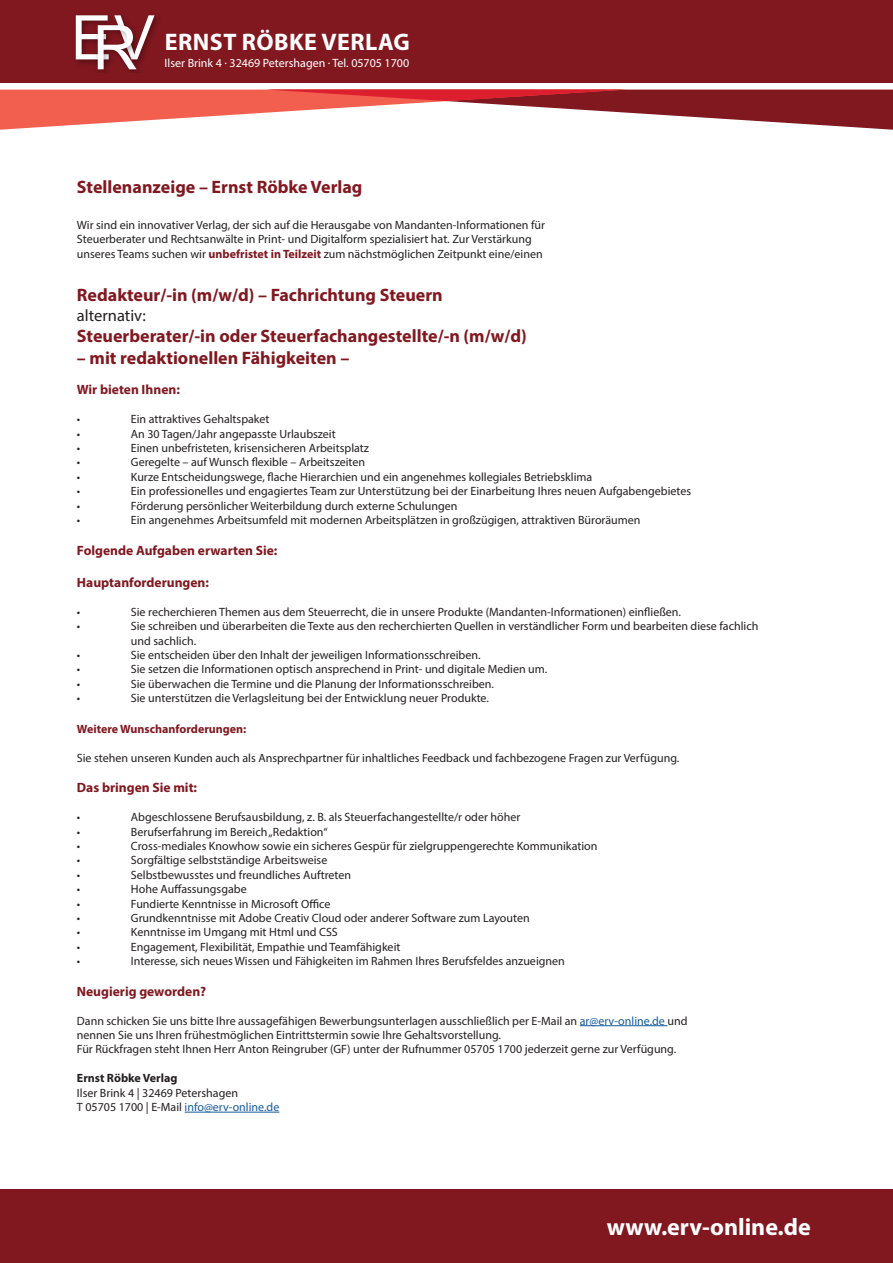
<style>
.page{position:relative;width:893px;height:1263px;background:#fff}
.page>*{position:absolute;margin:0;border:0;box-sizing:border-box;transform-origin:0 0}
.t1{font:700 24px "Myriad Pro";color:#fff}
.t2{font:700 24px "Myriad Pro";letter-spacing:.02em;color:#fff}
.t3{font:700 18px "Myriad Pro";color:#811820}
.t4{font:16.5px "Myriad Pro";color:#231f20}
.t5{font:700 13.5px "Myriad Pro";color:#811820}
.t6{font:12px "Myriad Pro";color:#231f20}
.t7{font:12px "Myriad Pro";color:#fff}
.t8{font:12px "Myriad Pro";color:#175d9e}
.t9{font:700 12px "Myriad Pro";color:#811820}
.t10{font:700 12px "Myriad Pro";color:#231f20}
.s1{font-weight:700;color:#811820}
.s2{color:#175d9e}
.s3{color:#231f20}
</style>
<div class="page">
<svg style="left:0;top:90px;width:893px;height:40px"></svg>
<div style="left:0;top:0;width:893px;height:82px;background:#811820"></div>
<img style="left:155px;top:16px;width:2px;height:11px">
<img style="left:75px;top:15px;width:1px;height:45px">
<img style="left:97px;top:69px;width:42px;height:4px">
<svg style="left:76px;top:15px;width:79px;height:54px"></svg>
<div style="left:0;top:1190px;width:893px;height:73px;background:#811820"></div>
<hr style="left:580px;top:1025px;width:87px;height:1px;background:#175d9e">
<hr style="left:185px;top:1112px;width:94px;height:1px;background:#175d9e">
<p class="t2" style="left:165px;top:26px;width:247px">ERNST RÖBKE VERLAG</p>
<p class="t7" style="left:165px;top:55px;width:246px">Ilser Brink 4 . 32469 Petershagen . Tel. 05705 1700</p>
<p class="t3" style="left:77px;top:175px;width:287px">Stellenanzeige – Ernst Röbke Verlag</p>
<p class="t6" style="left:77px;top:217px;width:470px">Wir sind ein innovativer Verlag, der sich auf die Herausgabe von Mandanten-Informationen für</p>
<p class="t6" style="left:77px;top:232px;width:456px">Steuerberater und Rechtsanwälte in Print- und Digitalform spezialisiert hat. Zur Verstärkung</p>
<p class="t6" style="left:77px;top:246px;width:467px">unseres Teams suchen wir <span class="s1">unbefristet in Teilzeit</span> zum nächstmöglichen Zeitpunkt eine/einen</p>
<p class="t3" style="left:77px;top:283px;width:367px">Redakteur/-in (m/w/d) – Fachrichtung Steuern</p>
<p class="t4" style="left:77px;top:305px;width:71px">alternativ:</p>
<p class="t3" style="left:77px;top:324px;width:451px">Steuerberater/-in oder Steuerfachangestellte/-n (m/w/d)</p>
<p class="t3" style="left:77px;top:346px;width:274px">– mit redaktionellen Fähigkeiten –</p>
<p class="t5" style="left:77px;top:381px;width:104px">Wir bieten Ihnen:</p>
<p class="t6" style="left:77px;top:412px;width:5px">•</p>
<p class="t6" style="left:131px;top:412px;width:140px">Ein attraktives Gehaltspaket</p>
<p class="t6" style="left:77px;top:426px;width:5px">•</p>
<p class="t6" style="left:131px;top:426px;width:206px">An 30 Tagen/Jahr angepasste Urlaubszeit</p>
<p class="t6" style="left:77px;top:441px;width:5px">•</p>
<p class="t6" style="left:131px;top:441px;width:240px">Einen unbefristeten, krisensicheren Arbeitsplatz</p>
<p class="t6" style="left:77px;top:455px;width:5px">•</p>
<p class="t6" style="left:131px;top:455px;width:236px">Geregelte – auf Wunsch flexible – Arbeitszeiten</p>
<p class="t6" style="left:77px;top:469px;width:5px">•</p>
<p class="t6" style="left:131px;top:469px;width:463px">Kurze Entscheidungswege, flache Hierarchien und ein angenehmes kollegiales Betriebsklima</p>
<p class="t6" style="left:77px;top:484px;width:5px">•</p>
<p class="t6" style="left:131px;top:484px;width:562px">Ein professionelles und engagiertes Team zur Unterstützung bei der Einarbeitung Ihres neuen Aufgabengebietes</p>
<p class="t6" style="left:77px;top:498px;width:5px">•</p>
<p class="t6" style="left:131px;top:498px;width:328px">Förderung persönlicher Weiterbildung durch externe Schulungen</p>
<p class="t6" style="left:77px;top:513px;width:5px">•</p>
<p class="t6" style="left:131px;top:513px;width:511px">Ein angenehmes Arbeitsumfeld mit modernen Arbeitsplätzen in großzügigen, attraktiven Büroräumen</p>
<p class="t5" style="left:77px;top:541px;width:202px">Folgende Aufgaben erwarten Sie:</p>
<p class="t5" style="left:77px;top:574px;width:134px">Hauptanforderungen:</p>
<p class="t6" style="left:77px;top:604px;width:5px">•</p>
<p class="t6" style="left:131px;top:604px;width:552px">Sie recherchieren Themen aus dem Steuerrecht, die in unsere Produkte (Mandanten-Informationen) einfließen.</p>
<p class="t6" style="left:77px;top:619px;width:5px">•</p>
<p class="t6" style="left:131px;top:619px;width:629px">Sie schreiben und überarbeiten die Texte aus den recherchierten Quellen in verständlicher Form und bearbeiten diese fachlich</p>
<p class="t6" style="left:131px;top:633px;width:67px">und sachlich.</p>
<p class="t6" style="left:77px;top:648px;width:5px">•</p>
<p class="t6" style="left:131px;top:648px;width:351px">Sie entscheiden über den Inhalt der jeweiligen Informationsschreiben.</p>
<p class="t6" style="left:77px;top:662px;width:5px">•</p>
<p class="t6" style="left:131px;top:662px;width:418px">Sie setzen die Informationen optisch ansprechend in Print- und digitale Medien um.</p>
<p class="t6" style="left:77px;top:676px;width:5px">•</p>
<p class="t6" style="left:131px;top:676px;width:365px">Sie überwachen die Termine und die Planung der Informationsschreiben.</p>
<p class="t6" style="left:77px;top:691px;width:5px">•</p>
<p class="t6" style="left:131px;top:691px;width:359px">Sie unterstützen die Verlagsleitung bei der Entwicklung neuer Produkte.</p>
<p class="t9" style="left:77px;top:721px;width:171px">Weitere Wunschanforderungen:</p>
<p class="t6" style="left:77px;top:750px;width:604px">Sie stehen unseren Kunden auch als Ansprechpartner für inhaltliches Feedback und fachbezogene Fragen zur Verfügung.</p>
<p class="t5" style="left:77px;top:779px;width:122px">Das bringen Sie mit:</p>
<p class="t6" style="left:77px;top:810px;width:5px">•</p>
<p class="t6" style="left:131px;top:810px;width:391px">Abgeschlossene Berufsausbildung, z. B. als Steuerfachangestellte/r oder höher</p>
<p class="t6" style="left:77px;top:824px;width:5px">•</p>
<p class="t6" style="left:131px;top:824px;width:198px">Berufserfahrung im Bereich „Redaktion“</p>
<p class="t6" style="left:77px;top:838px;width:5px">•</p>
<p class="t6" style="left:131px;top:838px;width:468px">Cross-mediales Knowhow sowie ein sicheres Gespür für zielgruppengerechte Kommunikation</p>
<p class="t6" style="left:77px;top:853px;width:5px">•</p>
<p class="t6" style="left:131px;top:853px;width:198px">Sorgfältige selbstständige Arbeitsweise</p>
<p class="t6" style="left:77px;top:867px;width:5px">•</p>
<p class="t6" style="left:131px;top:867px;width:222px">Selbstbewusstes und freundliches Auftreten</p>
<p class="t6" style="left:77px;top:882px;width:5px">•</p>
<p class="t6" style="left:131px;top:882px;width:117px">Hohe Auffassungsgabe</p>
<p class="t6" style="left:77px;top:896px;width:5px">•</p>
<p class="t6" style="left:131px;top:896px;width:201px">Fundierte Kenntnisse in Microsoft Office</p>
<p class="t6" style="left:77px;top:910px;width:5px">•</p>
<p class="t6" style="left:131px;top:910px;width:400px">Grundkenntnisse mit Adobe Creativ Cloud oder anderer Software zum Layouten</p>
<p class="t6" style="left:77px;top:925px;width:5px">•</p>
<p class="t6" style="left:131px;top:925px;width:208px">Kenntnisse im Umgang mit Html und CSS</p>
<p class="t6" style="left:77px;top:939px;width:5px">•</p>
<p class="t6" style="left:131px;top:939px;width:271px">Engagement, Flexibilität, Empathie und Teamfähigkeit</p>
<p class="t6" style="left:77px;top:954px;width:5px">•</p>
<p class="t6" style="left:131px;top:954px;width:435px">Interesse, sich neues Wissen und Fähigkeiten im Rahmen Ihres Berufsfeldes anzueignen</p>
<p class="t5" style="left:77px;top:982px;width:131px">Neugierig geworden?</p>
<p class="t6" style="left:77px;top:1013px;width:612px">Dann schicken Sie uns bitte Ihre aussagefähigen Bewerbungsunterlagen ausschließlich per E-Mail an <span class="s2">ar@erv-online.de</span> und</p>
<p class="t6" style="left:77px;top:1027px;width:426px">nennen Sie uns Ihren frühestmöglichen Eintrittstermin sowie Ihre Gehaltsvorstellung.</p>
<p class="t6" style="left:77px;top:1042px;width:601px">Für Rückfragen steht Ihnen Herr Anton Reingruber (GF) unter der Rufnummer 05705 1700 jederzeit gerne zur Verfügung.</p>
<p class="t10" style="left:77px;top:1070px;width:102px">Ernst Röbke Verlag</p>
<p class="t6" style="left:77px;top:1085px;width:163px">Ilser Brink 4 | 32469 Petershagen</p>
<p class="t8" style="left:77px;top:1099px;width:204px"><span class="s3">T 05705 1700 | E-Mail</span> info@erv-online.de</p>
<p class="t1" style="left:607px;top:1212px;width:206px">www.erv-online.de</p>
</div>
